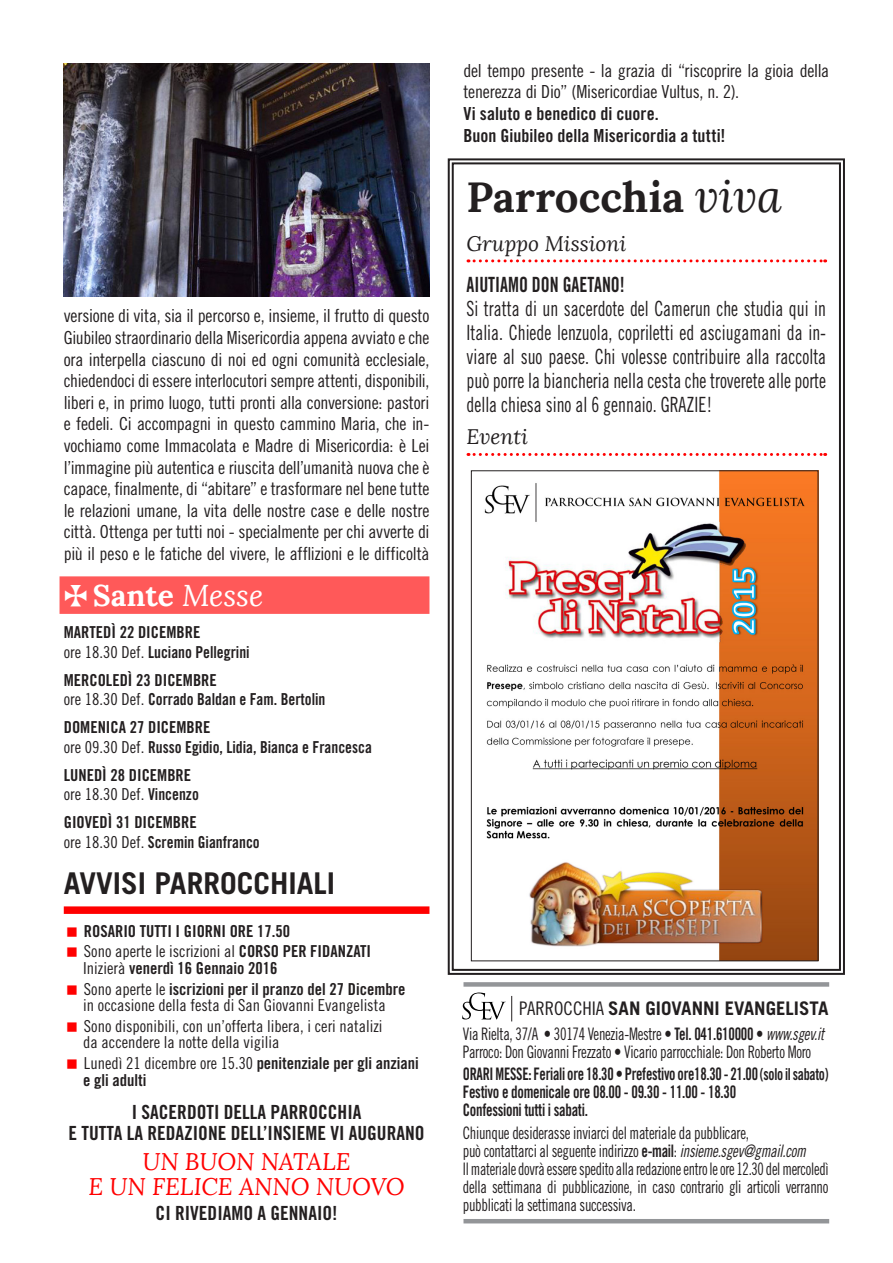
<style>
.page{position:relative;width:893px;height:1263px;background:#fff}
.page>*{position:absolute;margin:0;border:0;box-sizing:border-box;transform-origin:0 0}
.Titoli_bold{font:700 42px "Lora";color:#231f20}
.Titolo_avvisi{font:700 30px "Trade Gothic LT Std";color:#231f20}
.t1{font:700 30px "Lora";color:#fff}
.Grassetto{font:italic 24px "Lora";color:#f00}
.t2{font:21px/24px "Trade Gothic LT Std Cn 18";color:#231f20;text-align:justify;scale:.85 1}
.t3{font:italic 21px "Lora";color:#231f20}
.t4{font:21px "Trade Gothic LT Std Bd Cn 20";color:#231f20;scale:.85 1}
.Grassetto-2{font:19.5px "Trade Gothic LT Std Bd Cn 20";color:#231f20}
.t5{font:700 18.75px "Trade Gothic LT Std";color:#231f20}
.t6{font:18px/21.6px "Trade Gothic LT Std Cn 18";letter-spacing:-.015em;color:#231f20;text-align:justify}
.t7{font:18px "Trade Gothic LT Std Bd Cn 20";color:#231f20}
.t8{font:17.25px/18px "Trade Gothic LT Std Cn 18";letter-spacing:-.02em;color:#231f20;scale:.85 1}
.t9{font:17.25px/18px "Trade Gothic LT Std Cn 18";letter-spacing:-.02em;color:#231f20;text-align:justify;scale:.83 1}
.t10{font:17.25px "Trade Gothic LT Std Bd Cn 20";letter-spacing:-.02em;color:#231f20;scale:.85 1}
.t11{font:17.25px "Trade Gothic LT Std Bd Cn 20";letter-spacing:-.02em;color:#231f20;scale:.83 1}
.Grassetto-3{font:16.5px/16.5px "Trade Gothic LT Std Cn 18";color:#231f20}
.Grassetto-4{font:16.5px/16.5px "Trade Gothic LT Std Bd Cn 20";color:#231f20}
.Grassetto-5{font:16.5px "Trade Gothic LT Std Bd Cn 20";color:#231f20;scale:.94 1}
.s1{font-weight:400;font-style:italic}
.s2{font-family:"Trade Gothic LT Std Cn 18"}
.s3{font-family:"Trade Gothic LT Std Bd Cn 20"}
.s4{font-weight:400;font-style:italic;font-size:45px}
.s5{font-family:"Trade Gothic LT Std Cn 18";font-weight:400}
.s6{font-family:"Trade Gothic LT Std Cn 18 Obl"}
.s7{font-size:16.5px}
</style>
<div class="page">
<div style="left:64px;top:906px;width:365px;height:8px;background:#f00"></div>
<div style="left:60px;top:576px;width:369px;height:38px;background:#ff5959"></div>
<svg style="left:462px;top:992px;width:50px;height:29px"></svg>
<div style="left:463px;top:982px;width:366px;height:5px;background:#939598"></div>
<hr style="left:463px;top:1219px;width:366px;height:4px;background:#939598">
<svg style="left:447px;top:158px;width:398px;height:817px"></svg>
<div style="left:452px;top:162px;width:389px;height:809px;border:2px solid #231f20"></div>
<img style="left:64px;top:64px;width:365px;height:233px">
<img style="left:484px;top:473px;width:332px;height:486px">
<p class="t6" style="left:64px;top:305px;width:367px">versione di vita, sia il percorso e, insieme, il frutto di questo Giubileo straordinario della Misericordia appena avviato e che ora interpella ciascuno di noi ed ogni comunità ecclesiale, chiedendoci di essere interlocutori sempre attenti, disponibili, liberi e, in primo luogo, tutti pronti alla conversione: pastori e fedeli. Ci accompagni in questo cammino Maria, che in&shy;vochiamo come Immacolata e Madre di Misericordia: è Lei l’immagine più autentica e riuscita dell’umanità nuova che è capace, finalmente, di “abitare” e trasformare nel bene tutte le relazioni umane, la vita delle nostre case e delle nostre città. Ottenga per tutti noi - specialmente per chi avverte di più il peso e le fatiche del vivere, le afflizioni e le difficoltà</p>
<p class="t1" style="left:93px;top:576px;width:172px">Sante <span class="s1">Messe</span></p>
<p class="Grassetto-4" style="left:64px;top:624px;width:138px">MARTEDÌ 22 DICEMBRE</p>
<p class="Grassetto-5" style="left:64px;top:642px;width:199px"><span class="s2">ore 18.30 Def.</span> Luciano Pellegrini</p>
<p class="Grassetto-4" style="left:64px;top:672px;width:155px">MERCOLEDÌ 23 DICEMBRE</p>
<p class="Grassetto-5" style="left:64px;top:689px;width:280px"><span class="s2">ore 18.30 Def.</span> Corrado Baldan e Fam. Bertolin</p>
<p class="Grassetto-4" style="left:64px;top:719px;width:148px">DOMENICA 27 DICEMBRE</p>
<p class="Grassetto-5" style="left:64px;top:737px;width:329px"><span class="s2">ore 09.30 Def.</span> Russo Egidio, Lidia, Bianca e Francesca</p>
<p class="Grassetto-4" style="left:64px;top:767px;width:129px">LUNEDÌ 28 DICEMBRE</p>
<p class="Grassetto-3" style="left:64px;top:786px;width:137px">ore 18.30 Def. <span class="s3">Vincenzo</span></p>
<p class="Grassetto-4" style="left:64px;top:814px;width:134px">GIOVEDÌ 31 DICEMBRE</p>
<p class="Grassetto-5" style="left:64px;top:832px;width:210px"><span class="s2">ore 18.30 Def.</span> Scremin Gianfranco</p>
<p class="Titolo_avvisi" style="left:64px;top:864px;width:273px">AVVISI PARROCCHIALI</p>
<p class="Grassetto-4" style="left:84px;top:922px;width:208px">ROSARIO TUTTI I GIORNI ORE 17.50</p>
<p class="Grassetto-3" style="left:84px;top:943px;width:289px">Sono aperte le iscrizioni al <span class="s3">CORSO PER FIDANZATI</span></p>
<p class="Grassetto-4" style="left:83px;top:960px;width:196px"><span class="s2">Inizierà</span> venerdì 16 Gennaio 2016</p>
<p class="Grassetto-3" style="left:83px;top:980px;width:324px">Sono aperte le <span class="s3">iscrizioni per il pranzo del 27 Dicembre </span>in occasione della festa di San Giovanni Evangelista</p>
<p class="Grassetto-3" style="left:83px;top:1017px;width:301px">Sono disponibili, con un’offerta libera, i ceri natalizi da accendere la notte della vigilia</p>
<p class="Grassetto-4" style="left:83px;top:1055px;width:337px"><span class="s2">Lunedì 21 dicembre ore 15.30</span> penitenziale per gli anziani e gli adulti</p>
<p class="Grassetto-2" style="left:132px;top:1101px;width:231px">I SACERDOTI DELLA PARROCCHIA</p>
<p class="Grassetto-2" style="left:69px;top:1122px;width:357px">E TUTTA LA REDAZIONE DELL’INSIEME VI AUGURANO</p>
<p class="Grassetto" style="left:142px;top:1147px;width:210px">UN BUON NATALE</p>
<p class="Grassetto" style="left:88px;top:1172px;width:318px">E UN FELICE ANNO NUOVO</p>
<p class="Grassetto-2" style="left:156px;top:1202px;width:183px">CI RIVEDIAMO A GENNAIO!</p>
<p class="t6" style="left:463px;top:59px;width:367px">del tempo presente - la grazia di “riscoprire la gioia della tenerezza di Dio” (Misericordiae Vultus, n. 2).</p>
<p class="t7" style="left:463px;top:103px;width:197px">Vi saluto e benedico di cuore.</p>
<p class="t7" style="left:463px;top:124px;width:263px">Buon Giubileo della Misericordia a tutti!</p>
<p class="Titoli_bold" style="left:466px;top:170px;width:317px">Parrocchia <span class="s4">viva</span></p>
<p class="t3" style="left:466px;top:231px;width:161px">Gruppo Missioni</p>
<p class="t4" style="left:466px;top:272px;width:188px">AIUTIAMO DON GAETANO!</p>
<p class="t2" style="left:466px;top:296px;width:425px">Si tratta di un sacerdote del Camerun che studia qui in Italia. Chiede lenzuola, copriletti ed asciugamani da in&shy;viare al suo paese. Chi volesse contribuire alla raccolta può porre la biancheria nella cesta che troverete alle porte della chiesa sino al 6 gennaio. GRAZIE!</p>
<p class="t3" style="left:466px;top:424px;width:63px">Eventi</p>
<p class="t5" style="left:519px;top:997px;width:311px"><span class="s5">PARROCCHIA</span> SAN GIOVANNI EVANGELISTA</p>
<p class="t8" style="left:463px;top:1025px;width:427px">Via Rielta, 37/A • 30174 Venezia-Mestre • <span class="s3">Tel. 041.610000</span> • <span class="s6">www.sgev.it</span></p>
<p class="t8" style="left:463px;top:1043px;width:411px">Parroco: Don Giovanni Frezzato • Vicario parrocchiale: Don Roberto Moro</p>
<p class="t11" style="left:463px;top:1064px;width:442px">ORARI MESSE: Feriali ore 18.30 • Prefestivo ore18.30 - 21.00 <span class="s7">(solo il sabato)</span></p>
<p class="t10" style="left:463px;top:1082px;width:323px">Festivo e domenicale ore 08.00 - 09.30 - 11.00 - 18.30</p>
<p class="t10" style="left:463px;top:1100px;width:149px">Confessioni tutti i sabati.</p>
<p class="t8" style="left:463px;top:1123px;width:405px">Chiunque desiderasse inviarci del materiale da pubblicare,<br>può contattarci al seguente indirizzo <span class="s3">e-mail</span>: <span class="s6">insieme.sgev@gmail.com</span></p>
<p class="t9" style="left:463px;top:1159px;width:442px">Il materiale dovrà essere spedito alla redazione entro le ore 12.30 del mercoledì della settimana di pubblicazione, in caso contrario gli articoli verranno pubblicati la settimana successiva.</p>
</div>
